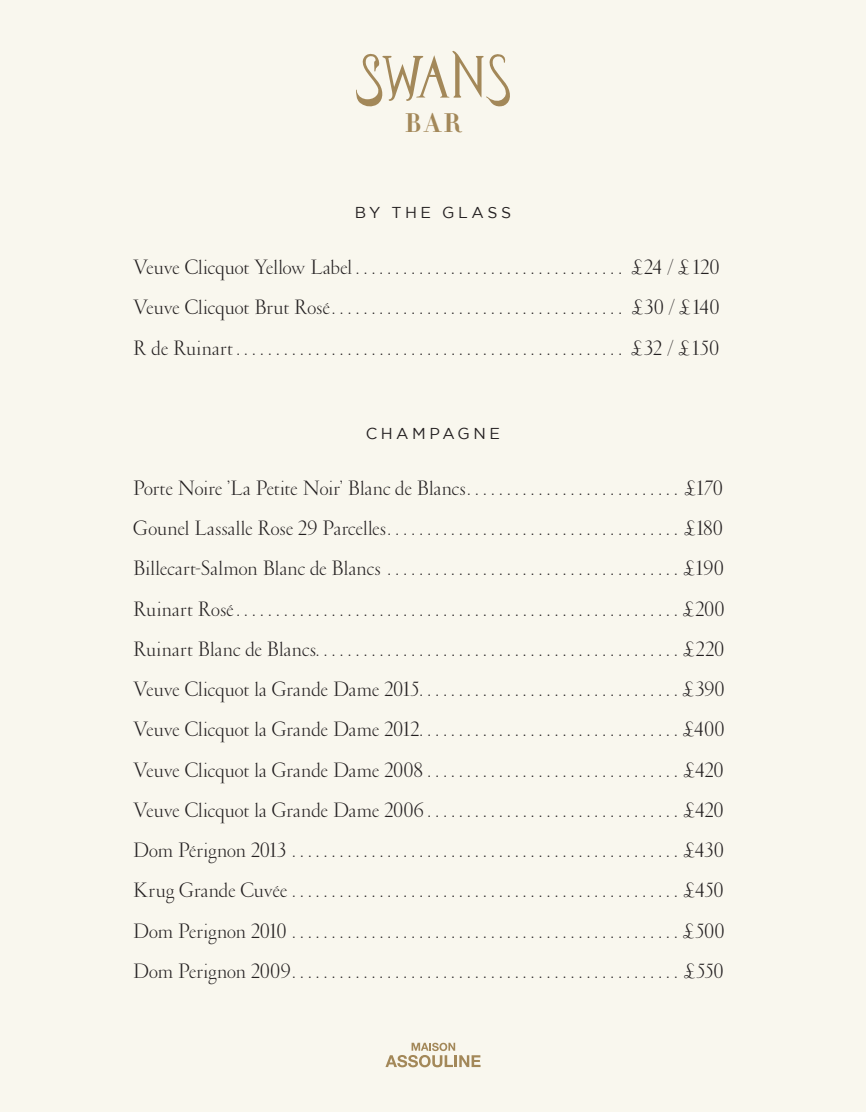
<style>
.page{position:relative;width:866px;height:1112px;background:#fff}
.page>*{position:absolute;margin:0;border:0;box-sizing:border-box;transform-origin:0 0}
.t1{font:26.43px "Didot HTF B06 Bold";color:#a38859}
.Paragraph_Style_1{font:300 21px/40.2px "Garamond";letter-spacing:.01em;color:#231f20}
.Paragraph_Style_1-2{font:15.75px "Gotham";letter-spacing:.22em;color:#231f20}
</style>
<div class="page">
<div style="left:0;top:0;width:866px;height:1111px;background:#f9f7ee"></div>
<svg style="left:356px;top:51px;width:154px;height:56px"></svg>
<svg style="left:385px;top:1042px;width:95px;height:25px"></svg>
<p class="t1" style="left:405px;top:106px;width:58px">BAR</p>
<p class="Paragraph_Style_1-2" style="left:355px;top:202px;width:158px">BY THE GLASS</p>
<p class="Paragraph_Style_1" style="left:133px;top:248px;width:587px">Veuve Clicquot Yellow Label . . . . . . . . . . . . . . . . . . . . . . . . . . . . . . . . . £24 / £ 120</p>
<p class="Paragraph_Style_1" style="left:133px;top:288px;width:587px">Veuve Clicquot Brut Rosé . . . . . . . . . . . . . . . . . . . . . . . . . . . . . . . . . . . . £30 / £140</p>
<p class="Paragraph_Style_1" style="left:133px;top:328px;width:587px">R de Ruinart . . . . . . . . . . . . . . . . . . . . . . . . . . . . . . . . . . . . . . . . . . . . . . . . £32 / £150</p>
<p class="Paragraph_Style_1-2" style="left:366px;top:423px;width:136px">CHAMPAGNE</p>
<p class="Paragraph_Style_1" style="left:133px;top:468px;width:591px">Porte Noire ’La Petite Noir’ Blanc de Blancs . . . . . . . . . . . . . . . . . . . . . . . . . . £170<br>Gounel Lassalle Rose 29 Parcelles . . . . . . . . . . . . . . . . . . . . . . . . . . . . . . . . . . . . £180</p>
<p class="Paragraph_Style_1" style="left:133px;top:549px;width:593px">Billecart-Salmon Blanc de Blancs . . . . . . . . . . . . . . . . . . . . . . . . . . . . . . . . . . . . £190<br>Ruinart Rosé . . . . . . . . . . . . . . . . . . . . . . . . . . . . . . . . . . . . . . . . . . . . . . . . . . . . . . . £200</p>
<p class="Paragraph_Style_1" style="left:133px;top:629px;width:592px">Ruinart Blanc de Blancs.............................................. £220</p>
<p class="Paragraph_Style_1" style="left:133px;top:670px;width:593px">Veuve Clicquot la Grande Dame 2015................................. £390</p>
<p class="Paragraph_Style_1" style="left:133px;top:710px;width:592px">Veuve Clicquot la Grande Dame 2012 . . . . . . . . . . . . . . . . . . . . . . . . . . . . . . . . £400</p>
<p class="Paragraph_Style_1" style="left:133px;top:750px;width:592px">Veuve Clicquot la Grande Dame 2008 . . . . . . . . . . . . . . . . . . . . . . . . . . . . . . . £420<br>Veuve Clicquot la Grande Dame 2006 . . . . . . . . . . . . . . . . . . . . . . . . . . . . . . . £420</p>
<p class="Paragraph_Style_1" style="left:133px;top:831px;width:592px">Dom Pérignon 2013 . . . . . . . . . . . . . . . . . . . . . . . . . . . . . . . . . . . . . . . . . . . . . . . . £430</p>
<p class="Paragraph_Style_1" style="left:133px;top:871px;width:592px">Krug Grande Cuvée . . . . . . . . . . . . . . . . . . . . . . . . . . . . . . . . . . . . . . . . . . . . . . . . £450</p>
<p class="Paragraph_Style_1" style="left:133px;top:911px;width:593px">Dom Perignon 2010 . . . . . . . . . . . . . . . . . . . . . . . . . . . . . . . . . . . . . . . . . . . . . . . . £500</p>
<p class="Paragraph_Style_1" style="left:133px;top:951px;width:591px">Dom Perignon 2009 . . . . . . . . . . . . . . . . . . . . . . . . . . . . . . . . . . . . . . . . . . . . . . . . £550</p>
</div>
